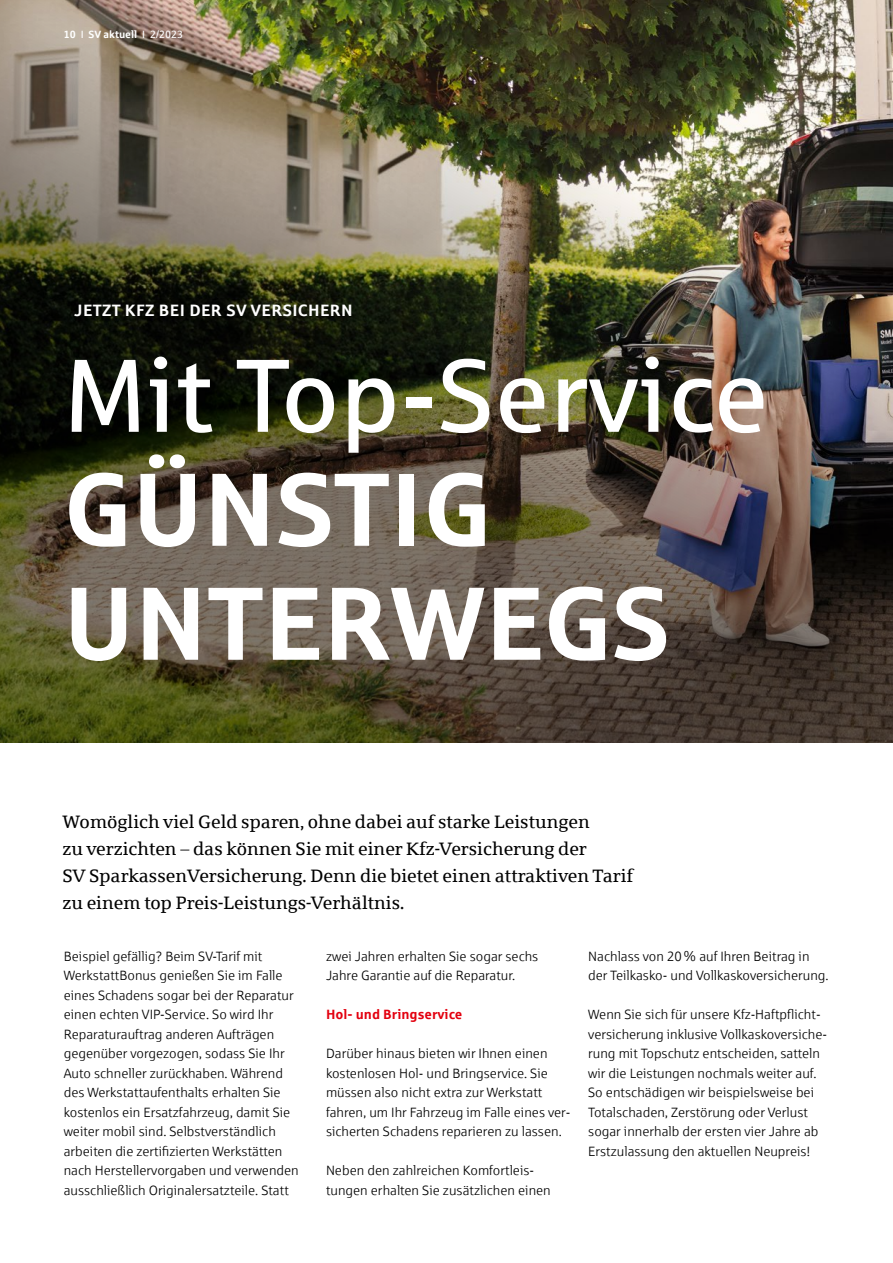
<style>
.page{position:relative;width:893px;height:1263px;background:#fff}
.page>*{position:absolute;margin:0;border:0;box-sizing:border-box;transform-origin:0 0}
.t1{font:700 103.5px/114px "Sparkasse Rg";color:#fff}
.t2{font:103.5px "Sparkasse Rg";color:#fff}
.t3{font:18px/27px "Sparkasse Serif";color:#000}
.t4{font:700 16.5px "Sparkasse Rg";letter-spacing:.02em;color:#fff}
.t5{font:13.5px/19.5px "Sparkasse Lt";color:#000}
.t6{font:700 13.5px "Sparkasse Rg";color:#e3000f}
.t7{font:700 10.5px "Sparkasse Rg";color:#fff}
.s1{font-weight:400}
</style>
<div class="page">
<img style="left:0;top:0;width:893px;height:742px">
<p class="t7" style="left:64px;top:27px;width:121px">10 <span class="s1">I</span> SV aktuell <span class="s1">I 2/2023</span></p>
<p class="t4" style="left:74px;top:300px;width:280px">JETZT KFZ BEI DER SV VERSICHERN</p>
<h1 class="t2" style="left:63px;top:332px;width:707px">Mit Top-Service</h1>
<h1 class="t1" style="left:63px;top:449px;width:608px">GÜNSTIG<br>UNTERWEGS</h1>
<p class="t3" style="left:62px;top:808px;width:572px">Womöglich viel Geld sparen, ohne dabei auf starke Leistungen<br>zu verzichten – das können Sie mit einer Kfz-Versicherung der<br>SV SparkassenVersicherung. Denn die bietet einen attraktiven Tarif zu einem top Preis-Leistungs-Verhältnis.</p>
<p class="t5" style="left:64px;top:946px;width:237px">Beispiel gefällig? Beim SV-Tarif mit WerkstattBonus genießen Sie im Falle eines Schadens sogar bei der Reparatur einen echten VIP-Service. So wird Ihr Reparaturauftrag anderen Aufträgen gegenüber vorgezogen, sodass Sie Ihr Auto schneller zurückhaben. Während des Werkstattaufenthalts erhalten Sie kostenlos ein Ersatzfahrzeug, damit Sie weiter mobil sind. Selbstverständlich arbeiten die zertifizierten Werkstätten nach Herstellervorgaben und verwenden ausschließlich Originalersatzteile. Statt</p>
<p class="t5" style="left:588px;top:946px;width:242px">Nachlass von 20% auf Ihren Beitrag in der Teilkasko- und Vollkaskoversicherung.</p>
<p class="t5" style="left:588px;top:1005px;width:240px">Wenn Sie sich für unsere Kfz-Haftpflicht&shy;versicherung inklusive Vollkaskoversiche&shy;rung mit Topschutz entscheiden, satteln wir die Leistungen nochmals weiter auf.<br>So entschädigen wir beispielsweise bei Totalschaden, Zerstörung oder Verlust sogar innerhalb der ersten vier Jahre ab Erstzulassung den aktuellen Neupreis!</p>
<p class="t5" style="left:326px;top:946px;width:214px">zwei Jahren erhalten Sie sogar sechs<br>Jahre Garantie auf die Reparatur.</p>
<p class="t6" style="left:326px;top:1006px;width:138px">Hol- und Bringservice</p>
<p class="t5" style="left:326px;top:1044px;width:246px">Darüber hinaus bieten wir Ihnen einen kostenlosen Hol- und Bringservice. Sie müssen also nicht extra zur Werkstatt fahren, um Ihr Fahrzeug im Falle eines ver&shy;sicherten Schadens reparieren zu lassen.</p>
<p class="t5" style="left:326px;top:1161px;width:226px">Neben den zahlreichen Komfortleis&shy;tungen erhalten Sie zusätzlichen einen</p>
</div>
